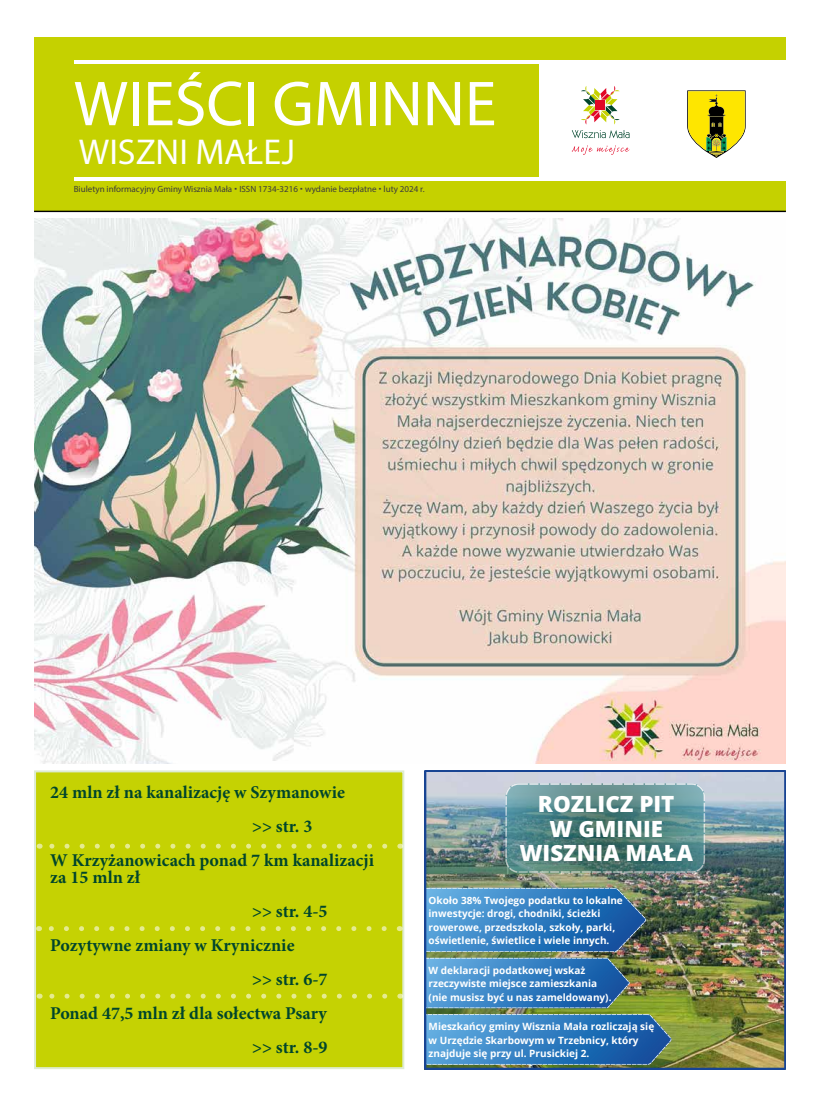
<style>
.page{position:relative;width:820px;height:1106px;background:#fff}
.page>*{position:absolute;margin:0;border:0;box-sizing:border-box;transform-origin:0 0}
.t1{font:64px "Myriad Pro";color:#fff}
.t2{font:36px "Myriad Pro";color:#fff}
.t3{font:800 22.3px/24px "Open Sans";color:#fff;text-align:center}
.t4{font:700 18px "Minion Pro";color:#00452c}
.t5{font:700 10px/13.5px "Open Sans";color:#fff}
.t6{font:9px "Myriad Pro";color:#3c3c3b}
</style>
<div class="page">
<div style="left:34px;top:38px;width:504px;height:174px;background:#c5d100"></div>
<div style="left:527px;top:37px;width:258px;height:23px;background:#c5d100"></div>
<div style="left:527px;top:180px;width:258px;height:31px;background:#c5d100"></div>
<hr style="left:34px;top:211px;width:751px;height:1px;background:#000">
<svg style="left:581px;top:86px;width:38px;height:38px"></svg>
<svg style="left:571px;top:145px;width:58px;height:10px"></svg>
<svg style="left:571px;top:130px;width:58px;height:8px"></svg>
<svg style="left:687px;top:90px;width:58px;height:68px;background:#cdc234"></svg>
<hr style="left:74px;top:60px;width:715px;height:4px;background:#fff">
<hr style="left:74px;top:177px;width:715px;height:3px;background:#fff">
<div style="left:35px;top:771px;width:368px;height:297px;background:#c5d203"></div>
<div style="left:34px;top:770px;width:370px;height:299px;border:2px solid #deecd1"></div>
<svg style="left:49px;top:843px;width:335px;height:5px"></svg>
<img style="left:35px;top:219px;width:750px;height:544px">
<svg style="left:48px;top:926px;width:336px;height:5px"></svg>
<svg style="left:49px;top:993px;width:335px;height:5px"></svg>
<img style="left:426px;top:772px;width:357px;height:295px">
<svg style="left:426px;top:887px;width:220px;height:64px;background:#3a7eb9"></svg>
<svg style="left:426px;top:957px;width:203px;height:51px;background:#3e81b9"></svg>
<svg style="left:426px;top:1014px;width:245px;height:50px;background:#3980bb"></svg>
<svg style="left:505px;top:783px;width:199px;height:89px;background:#578786"></svg>
<hr style="left:424px;top:770px;width:2px;height:299px;background:#184493">
<hr style="left:424px;top:770px;width:361px;height:2px;background:#184493">
<hr style="left:783px;top:770px;width:2px;height:299px;background:#184493">
<hr style="left:424px;top:1067px;width:361px;height:2px;background:#184493">
<h1 class="t1" style="left:74px;top:64px;width:424px">WIEŚCI GMINNE</h1>
<h2 class="t2" style="left:79px;top:129px;width:218px">WISZNI MAŁEJ</h2>
<p class="t6" style="left:74px;top:183px;width:352px">Biuletyn informacyjny Gminy Wisznia Mała ISSN 1734-3216 wydanie bezpłatne luty 2024 r.</p>
<h3 class="t4" style="left:50px;top:779px;width:296px">24 mln zł na kanalizację w Szymanowie</h3>
<h3 class="t4" style="left:252px;top:813px;width:62px">&gt;&gt; str. 3</h3>
<h3 class="t4" style="left:50px;top:847px;width:325px">W Krzyżanowicach ponad 7 km kanalizacji</h3>
<h3 class="t4" style="left:50px;top:864px;width:92px">za 15 mln zł</h3>
<h3 class="t4" style="left:252px;top:898px;width:77px">&gt;&gt; str. 4-5</h3>
<h3 class="t4" style="left:50px;top:932px;width:246px">Pozytywne zmiany w Krynicznie</h3>
<h3 class="t4" style="left:252px;top:966px;width:77px">&gt;&gt; str. 6-7</h3>
<h3 class="t4" style="left:50px;top:1000px;width:278px">Ponad 47,5 mln zł dla sołectwa Psary</h3>
<h3 class="t4" style="left:252px;top:1034px;width:77px">&gt;&gt; str. 8-9</h3>
<h3 class="t3" style="left:519px;top:791px;width:175px">ROZLICZ PIT<br>W GMINIE<br>WISZNIA MAŁA</h3>
<p class="t5" style="left:428px;top:893px;width:196px">Około 38% Twojego podatku to lokalne inwestycje: drogi, chodniki, ścieżki rowerowe, przedszkola, szkoły, parki, oświetlenie, świetlice i wiele innych.</p>
<p class="t5" style="left:428px;top:963px;width:184px">W deklaracji podatkowej wskaż rzeczywiste miejsce zamieszkania (nie musisz być u nas zameldowany).</p>
<p class="t5" style="left:428px;top:1019px;width:227px">Mieszkańcy gminy Wisznia Mała rozliczają się w Urzędzie Skarbowym w Trzebnicy, który znajduje się przy ul. Prusickiej 2.</p>
</div>
